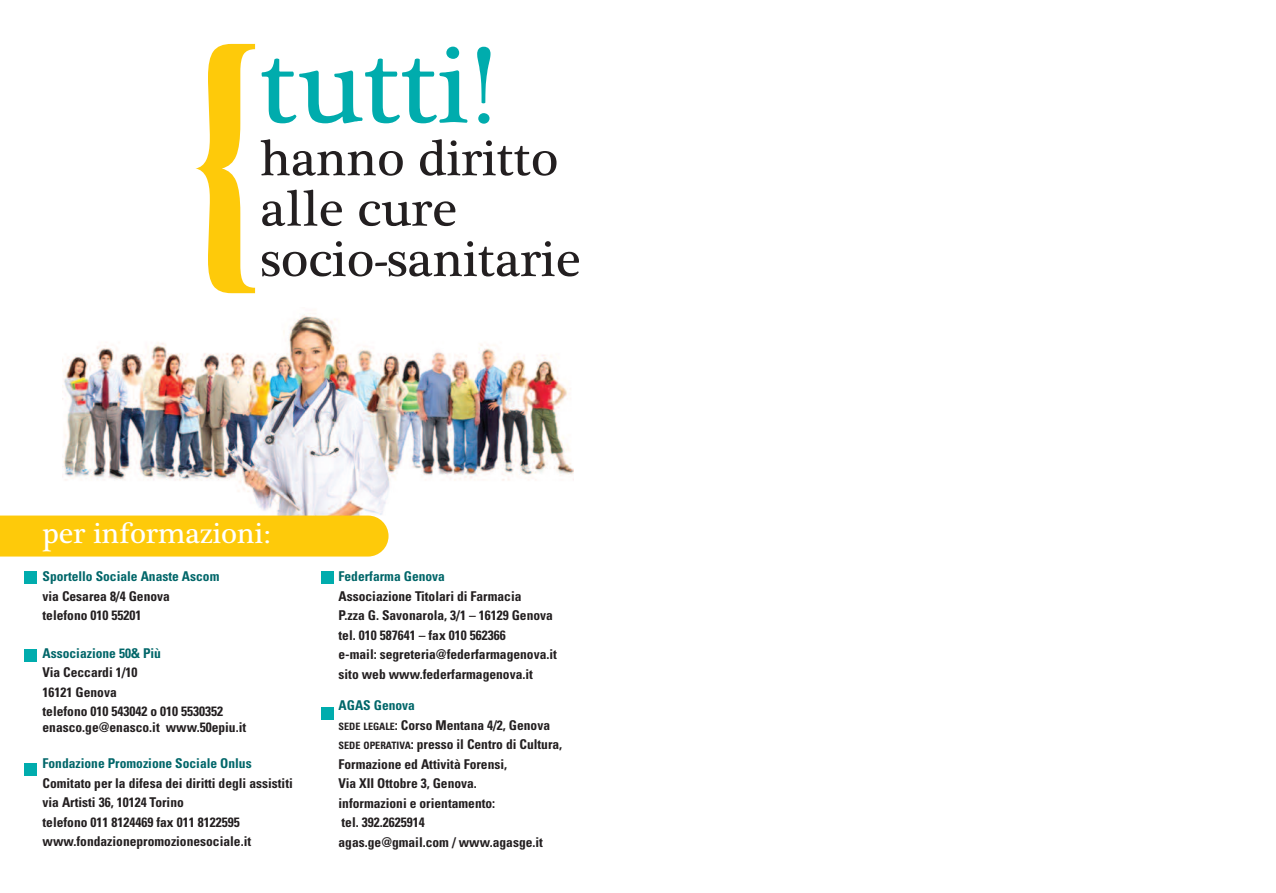
<style>
.page{position:relative;width:1276px;height:893px;background:#fff}
.page>*{position:absolute;margin:0;border:0;box-sizing:border-box;transform-origin:0 0}
.t1{font:112.35px "Plantagenet Cherokee";color:#00acad}
.t2{font:51.75px/50.4px "Plantagenet Cherokee";color:#231f20}
.t3{font:30px "Plantagenet Cherokee";color:#fff}
.t4{font:700 condensed 13.5px/19.5px "Univers";color:#231f20}
.t5{font:700 condensed 13.5px "Univers";color:#016669}
.s1{color:#016669}
.s2{font-size:10.2px}
</style>
<div class="page">
<img style="left:63px;top:314px;width:510px;height:226px">
<svg style="left:195px;top:44px;width:60px;height:249px"></svg>
<div style="left:0;top:516px;width:388px;height:41px;background:#feca0a"></div>
<div style="left:24px;top:571px;width:13px;height:13px;background:#00acad"></div>
<div style="left:24px;top:649px;width:13px;height:13px;background:#00acad"></div>
<div style="left:24px;top:764px;width:13px;height:12px;background:#00acad"></div>
<div style="left:321px;top:707px;width:12px;height:13px;background:#00acad"></div>
<div style="left:321px;top:571px;width:12px;height:13px;background:#00acad"></div>
<h1 class="t1" style="left:260px;top:19px;width:235px">tutti!</h1>
<h2 class="t2" style="left:260px;top:134px;width:322px">hanno diritto alle cure socio-sanitarie</h2>
<h3 class="t3" style="left:43px;top:516px;width:230px">per informazioni:</h3>
<p class="t5" style="left:43px;top:571px;width:178px">Sportello Sociale Anaste Ascom</p>
<p class="t4" style="left:43px;top:587px;width:129px">via Cesarea 8/4 Genova telefono 010 55201</p>
<p class="t5" style="left:43px;top:648px;width:120px">Associazione 50&amp; Più</p>
<p class="t4" style="left:43px;top:664px;width:182px">Via Ceccardi 1/10<br>16121 Genova<br>telefono 010 543042 o 010 5530352</p>
<p class="t4" style="left:43px;top:719px;width:205px">enasco.ge@enasco.it www.50epiu.it</p>
<p class="t5" style="left:43px;top:758px;width:211px">Fondazione Promozione Sociale Onlus</p>
<p class="t4" style="left:43px;top:774px;width:252px">Comitato per la difesa dei diritti degli assistiti via Artisti 36, 10124 Torino<br>telefono 011 8124469 fax 011 8122595 www.fondazionepromozionesociale.it</p>
<p class="t5" style="left:338px;top:571px;width:108px">Federfarma Genova</p>
<p class="t4" style="left:338px;top:587px;width:220px">Associazione Titolari di Farmacia<br>P.zza G. Savonarola, 3/1 – 16129 Genova tel. 010 587641 – fax 010 562366<br>e-mail: segreteria@federfarmagenova.it sito web www.federfarmagenova.it</p>
<p class="t4" style="left:338px;top:697px;width:225px"><span class="s1">AGAS Genova<br></span><span class="s2">SEDE LEGALE</span>: Corso Mentana 4/2, Genova<br><span class="s2">SEDE OPERATIVA</span>: presso il Centro di Cultura,<br>Formazione ed Attività Forensi,<br>Via XII Ottobre 3, Genova.<br>informazioni e orientamento:<br>tel. 392.2625914<br>agas.ge@gmail.com / www.agasge.it</p>
</div>
